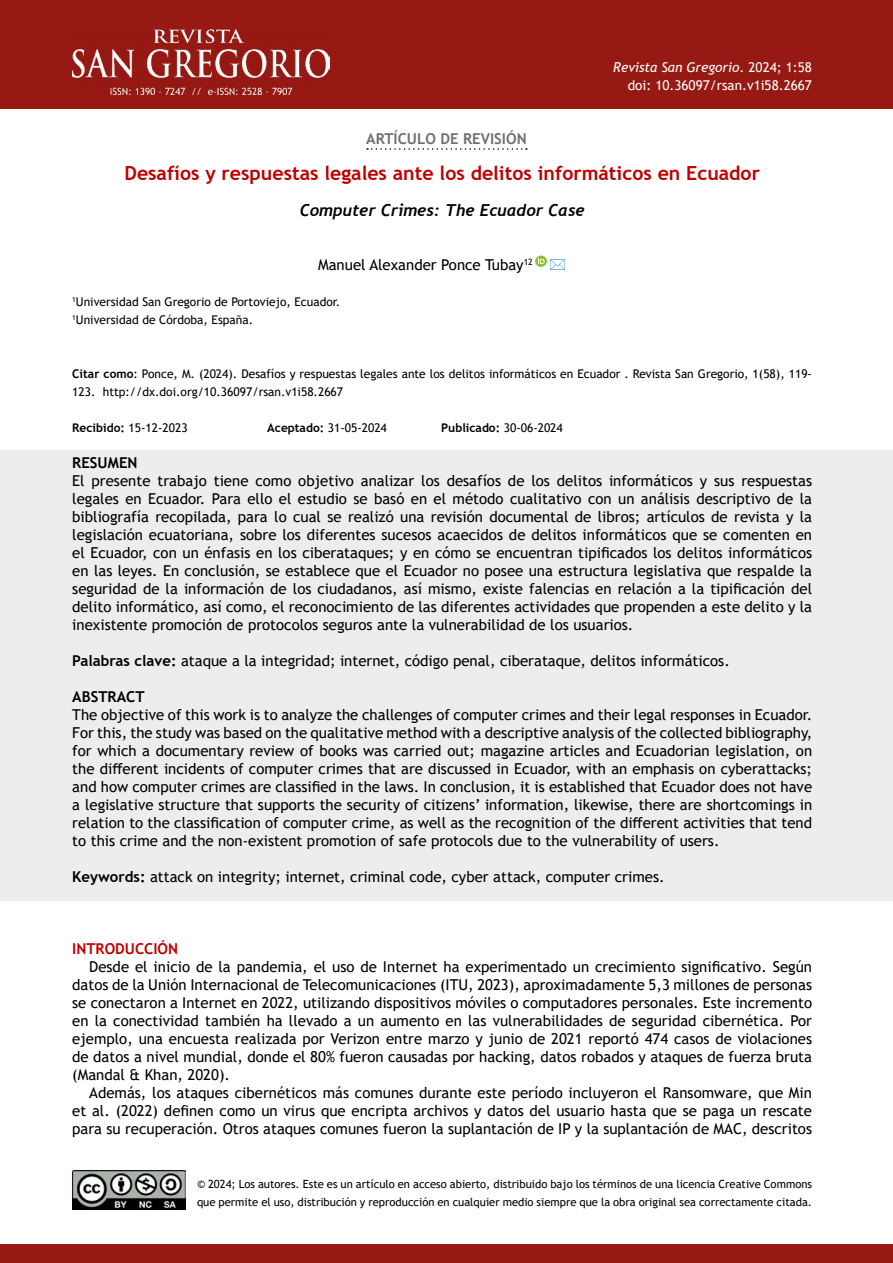
<style>
.page{position:relative;width:893px;height:1263px;background:#fff}
.page>*{position:absolute;margin:0;border:0;box-sizing:border-box;transform-origin:0 0}
.t1{font:700 19.5px "Trebuchet MS";color:#be0000}
.t2{font:italic 700 16.5px "Trebuchet";color:#000}
.t3{font:15px/18px "Trebuchet MS";color:#000;text-align:justify}
.t4{font:700 15px "Trebuchet MS";color:#706f6f}
.t5{font:700 15px "Trebuchet MS";color:#000}
.t6{font:700 15px "Trebuchet MS";color:#be0000}
.t7{font:13.5px/18px "Trebuchet MS";color:#fff;text-align:right}
.t8{font:12px/18px "Trebuchet MS";color:#000}
.t9{font:700 12px "Trebuchet MS";color:#000}
.t10{font:11.25px/18px "Trebuchet MS";color:#000}
.s1{font-style:italic}
.s2{font-weight:700}
.s3{font-weight:400}
</style>
<div class="page">
<div style="left:0;top:1245px;width:893px;height:18px;background:#971914"></div>
<div style="left:0;top:0;width:893px;height:108px;background:#971914"></div>
<svg style="left:367px;top:148px;width:160px;height:2px"></svg>
<div style="left:0;top:450px;width:893px;height:450px;background:#ededed"></div>
<img style="left:72px;top:29px;width:257px;height:65px">
<img style="left:72px;top:1170px;width:114px;height:40px">
<svg style="left:535px;top:256px;width:12px;height:11px"></svg>
<p class="t7" style="left:613px;top:58px;width:200px"><span class="s1">Revista San Gregorio</span>. 2024; 1:58 doi: 10.36097/rsan.v1i58.2667</p>
<p class="t4" style="left:366px;top:129px;width:162px">ARTÍCULO DE REVISIÓN</p>
<h1 class="t1" style="left:124px;top:161px;width:637px">Desafíos y respuestas legales ante los delitos informáticos en Ecuador</h1>
<p class="t2" style="left:300px;top:200px;width:286px">Computer Crimes: The Ecuador Case</p>
<p class="t3" style="left:318px;top:256px;width:216px">Manuel Alexander Ponce Tubay<sup>12</sup></p>
<p class="t8" style="left:72px;top:293px;width:270px"><sup>1</sup>Universidad San Gregorio de Portoviejo, Ecuador.<br><sup>1</sup>Universidad de Córdoba, España.</p>
<p class="t8" style="left:72px;top:365px;width:741px"><span class="s2">Citar como</span>: Ponce, M. (2024). Desafíos y respuestas legales ante los delitos informáticos en Ecuador . Revista San Gregorio, 1(58), 119-<br>123. http://dx.doi.org/10.36097/rsan.v1i58.2667</p>
<p class="t8" style="left:72px;top:419px;width:117px"><span class="s2">Recibido:</span> 15-12-2023</p>
<p class="t8" style="left:267px;top:419px;width:121px"><span class="s2">Aceptado:</span> 31-05-2024</p>
<p class="t9" style="left:441px;top:420px;width:123px">Publicado: <span class="s3">30-06-2024</span></p>
<p class="t5" style="left:72px;top:453px;width:67px">RESUMEN</p>
<p class="t3" style="left:72px;top:472px;width:741px">El presente trabajo tiene como objetivo analizar los desafíos de los delitos informáticos y sus respuestas legales en Ecuador. Para ello el estudio se basó en el método cualitativo con un análisis descriptivo de la bibliografía recopilada, para lo cual se realizó una revisión documental de libros; artículos de revista y la legislación ecuatoriana, sobre los diferentes sucesos acaecidos de delitos informáticos que se comenten en el Ecuador, con un énfasis en los ciberataques; y en cómo se encuentran tipificados los delitos informáticos en las leyes. En conclusión, se establece que el Ecuador no posee una estructura legislativa que respalde la seguridad de la información de los ciudadanos, así mismo, existe falencias en relación a la tipificación del delito informático, así como, el reconocimiento de las diferentes actividades que propenden a este delito y la inexistente promoción de protocolos seguros ante la vulnerabilidad de los usuarios.</p>
<p class="t3" style="left:72px;top:652px;width:659px"><span class="s2">Palabras clave:</span> ataque a la integridad; internet, código penal, ciberataque, delitos informáticos.</p>
<p class="t5" style="left:72px;top:687px;width:74px">ABSTRACT</p>
<p class="t3" style="left:72px;top:706px;width:741px">The objective of this work is to analyze the challenges of computer crimes and their legal responses in Ecuador.<br>For this, the study was based on the qualitative method with a descriptive analysis of the collected bibliography, for which a documentary review of books was carried out; magazine articles and Ecuadorian legislation, on the different incidents of computer crimes that are discussed in Ecuador, with an emphasis on cyberattacks; and how computer crimes are classified in the laws. In conclusion, it is established that Ecuador does not have a legislative structure that supports the security of citizens’ information, likewise, there are shortcomings in relation to the classification of computer crime, as well as the recognition of the different activities that tend to this crime and the non-existent promotion of safe protocols due to the vulnerability of users.</p>
<p class="t3" style="left:72px;top:868px;width:594px"><span class="s2">Keywords:</span> attack on integrity; internet, criminal code, cyber attack, computer crimes.</p>
<p class="t6" style="left:72px;top:939px;width:107px">INTRODUCCIÓN</p>
<p class="t3" style="left:72px;top:958px;width:741px;text-indent:17px">Desde el inicio de la pandemia, el uso de Internet ha experimentado un crecimiento significativo. Según datos de la Unión Internacional de Telecomunicaciones (ITU, 2023), aproximadamente 5,3 millones de personas se conectaron a Internet en 2022, utilizando dispositivos móviles o computadores personales. Este incremento en la conectividad también ha llevado a un aumento en las vulnerabilidades de seguridad cibernética. Por ejemplo, una encuesta realizada por Verizon entre marzo y junio de 2021 reportó 474 casos de violaciones de datos a nivel mundial, donde el 80% fueron causadas por hacking, datos robados y ataques de fuerza bruta (Mandal &amp; Khan, 2020).</p>
<p class="t3" style="left:72px;top:1084px;width:741px;text-indent:17px">Además, los ataques cibernéticos más comunes durante este período incluyeron el Ransomware, que Min et al. (2022) definen como un virus que encripta archivos y datos del usuario hasta que se paga un rescate para su recuperación. Otros ataques comunes fueron la suplantación de IP y la suplantación de MAC, descritos</p>
<p class="t10" style="left:197px;top:1175px;width:617px">© 2024; Los autores. Este es un artículo en acceso abierto, distribuido bajo los términos de una licencia Creative Commons que permite el uso, distribución y reproducción en cualquier medio siempre que la obra original sea correctamente citada.</p>
</div>
